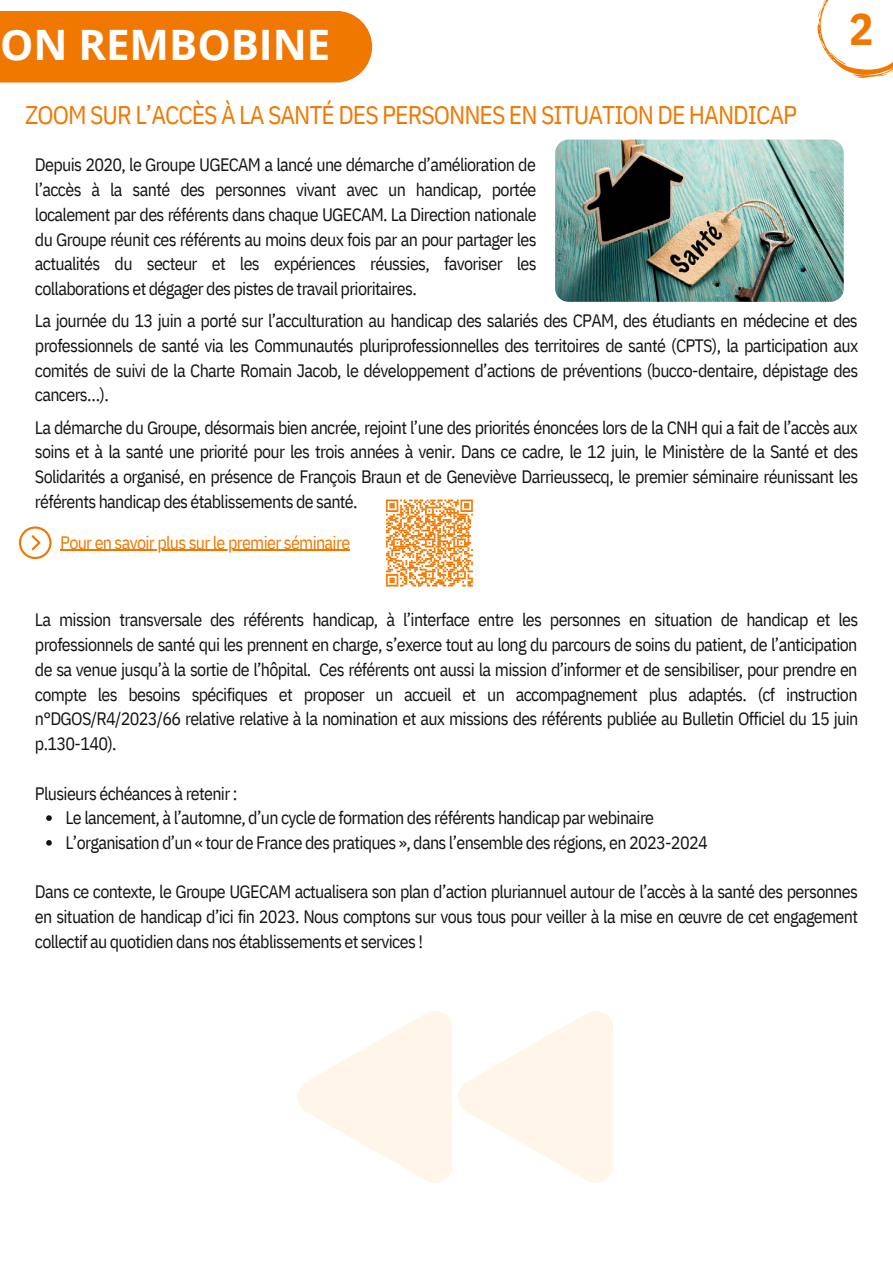
<style>
.page{position:relative;width:893px;height:1263px;background:#fff}
.page>*{position:absolute;margin:0;border:0;box-sizing:border-box;transform-origin:0 0}
.t1{font:700 45px "IBM Plex Sans Cond";color:#f07800}
.t2{font:700 42px "Open Sans";color:#fff}
.t3{font:25.5px "IBM Plex Sans Cond";letter-spacing:-.04em;color:#f07800}
.t4{font:18px/24.8px "IBM Plex Sans Cond";letter-spacing:-.04em;color:#131413;text-align:justify}
.t5{font:18px "IBM Plex Sans Cond";letter-spacing:-.04em;color:#f07800}
</style>
<div class="page">
<svg style="left:817px;top:0;width:76px;height:78px"></svg>
<svg style="left:297px;top:1011px;width:316px;height:172px"></svg>
<svg style="left:19px;top:526px;width:33px;height:33px"></svg>
<img style="left:555px;top:140px;width:289px;height:162px;border-radius:13px">
<svg style="left:46px;top:815px;width:6px;height:6px"></svg>
<svg style="left:46px;top:840px;width:6px;height:6px"></svg>
<hr style="left:60px;top:550px;width:290px;height:1px;background:#f07800">
<div style="left:0;top:11px;width:372px;height:72px;background:#f07800"></div>
<svg style="left:385px;top:499px;width:88px;height:88px"></svg>
<svg style="left:386px;top:500px;width:87px;height:86px"></svg>
<h2 class="t2" style="left:0;top:15px;width:332px">ON REMBOBINE</h2>
<h3 class="t3" style="left:25px;top:98px;width:773px">ZOOM SUR L’ACCÈS À LA SANTÉ DES PERSONNES EN SITUATION DE HANDICAP</h3>
<p class="t4" style="left:35px;top:152px;width:503px">Depuis 2020, le Groupe UGECAM a lancé une démarche d’amélioration de l’accès à la santé des personnes vivant avec un handicap, portée localement par des référents dans chaque UGECAM. La Direction nationale du Groupe réunit ces référents au moins deux fois par an pour partager les actualités du secteur et les expériences réussies, favoriser les collaborations et dégager des pistes de travail prioritaires.</p>
<h1 class="t1" style="left:849px;top:-1px;width:26px">2</h1>
<p class="t4" style="left:35px;top:308px;width:825px">La journée du 13 juin a porté sur l’acculturation au handicap des salariés des CPAM, des étudiants en médecine et des professionnels de santé via les Communautés pluriprofessionnelles des territoires de santé (CPTS), la participation aux comités de suivi de la Charte Romain Jacob, le développement d’actions de préventions (bucco-dentaire, dépistage des cancers…).</p>
<p class="t4" style="left:35px;top:414px;width:825px">La démarche du Groupe, désormais bien ancrée, rejoint l’une des priorités énoncées lors de la CNH qui a fait de l’accès aux soins et à la santé une priorité pour les trois années à venir. Dans ce cadre, le 12 juin, le Ministère de la Santé et des Solidarités a organisé, en présence de François Braun et de Geneviève Darrieussecq, le premier séminaire réunissant les référents handicap des établissements de santé.</p>
<p class="t5" style="left:60px;top:530px;width:292px">Pour en savoir plus sur le premier séminaire</p>
<p class="t4" style="left:35px;top:607px;width:825px">La mission transversale des référents handicap, à l’interface entre les personnes en situation de handicap et les professionnels de santé qui les prennent en charge, s’exerce tout au long du parcours de soins du patient, de l’anticipation de sa venue jusqu’à la sortie de l’hôpital. Ces référents ont aussi la mission d’informer et de sensibiliser, pour prendre en compte les besoins spécifiques et proposer un accueil et un accompagnement plus adaptés. (cf instruction n°DGOS/R4/2023/66 relative relative à la nomination et aux missions des référents publiée au Bulletin Officiel du 15 juin p.130-140).</p>
<p class="t4" style="left:35px;top:780px;width:204px">Plusieurs échéances à retenir :</p>
<p class="t4" style="left:66px;top:805px;width:644px">Le lancement, à l’automne, d’un cycle de formation des référents handicap par webinaire<br>L’organisation d’un « tour de France des pratiques », dans l’ensemble des régions, en 2023-2024</p>
<p class="t4" style="left:35px;top:879px;width:825px">Dans ce contexte, le Groupe UGECAM actualisera son plan d’action pluriannuel autour de l’accès à la santé des personnes en situation de handicap d’ici fin 2023. Nous comptons sur vous tous pour veiller à la mise en œuvre de cet engagement collectif au quotidien dans nos établissements et services !</p>
</div>
